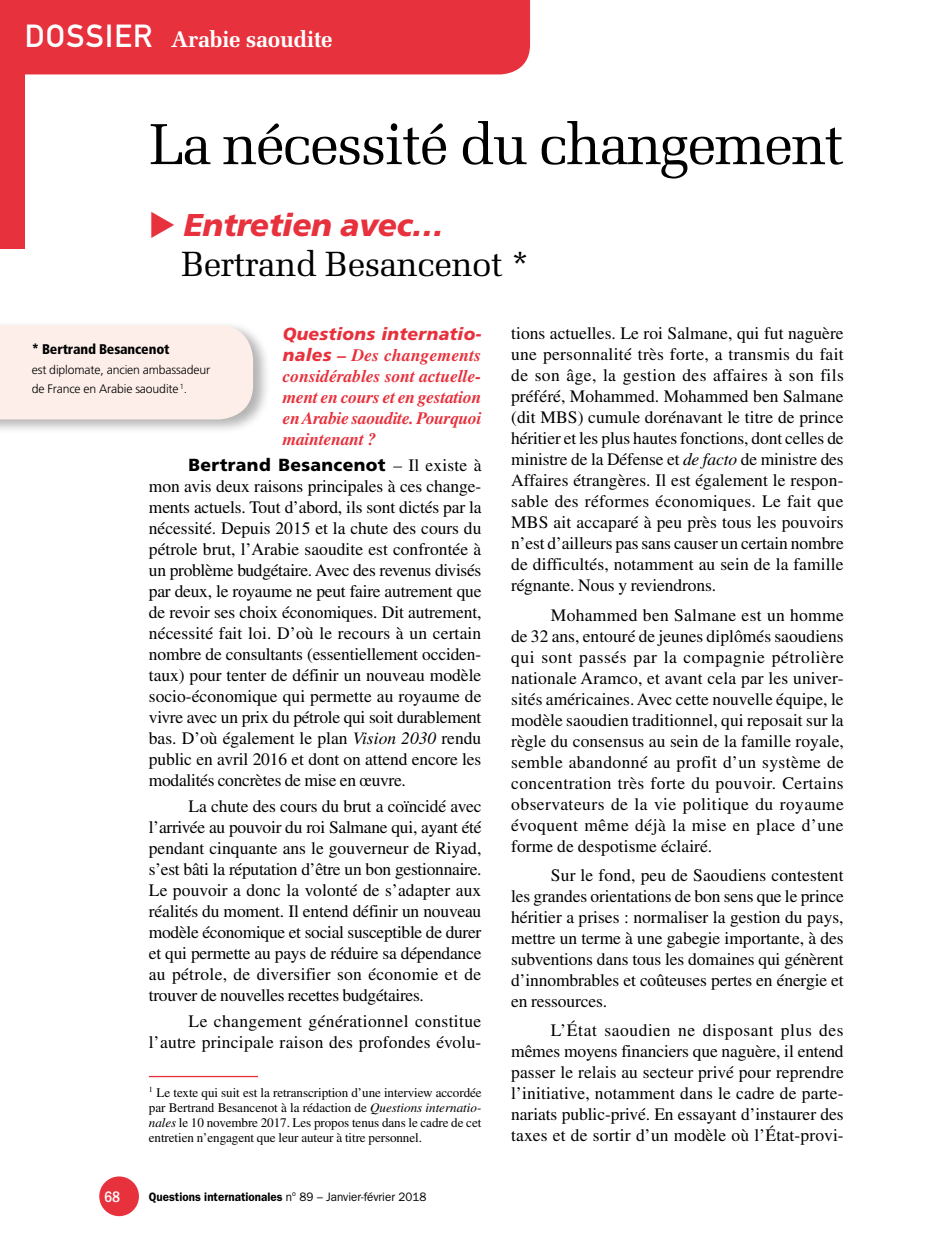
<style>
.page{position:relative;width:943px;height:1241px;background:#fff}
.page>*{position:absolute;margin:0;border:0;box-sizing:border-box;transform-origin:0 0}
._06_H1_Titre{font:57.75px "Melior LT Std";letter-spacing:-.03em;color:#000}
.t1{font:35px "Melior LT Std";letter-spacing:-.015em;color:#000}
._06_Avec__u___triang{font:italic 900 31.5px "Frutiger LT Std";letter-spacing:-.01em;color:#e7313d}
.t2{font:700 22.75px "Melior LT Std";letter-spacing:-.02em;color:#fff}
._06_TXT_COURANT{font:17.5px/21px "Times LT Std";letter-spacing:.005em;color:#000;text-align:justify}
._06_REPONSES{font:17.5px/21px "Times LT Std";letter-spacing:-.015em;color:#000;text-align:justify}
._06_QUESTIONS{font:italic 700 17.5px/21px "Times LT Std";letter-spacing:-.015em;color:#e7313d;text-align:justify}
.t3{font:500 condensed 15.75px "ITC Franklin Gothic Std";color:#fff}
._06_MARGE{font:900 condensed 14px "Frutiger LT Std";letter-spacing:-.01em;color:#000}
._05_Note__manuel{font:13.12px/14.9px "Times LT Std";letter-spacing:-.005em;color:#000;text-align:justify}
._06_MARGE-2{font:300 12.25px/19.2px "Frutiger LT Std";letter-spacing:-.01em;color:#000}
.t4{font:600 12.25px "ITC Franklin Gothic Std";color:#000;scale:.95 1}
.s1{font-family:"DIN Mittelschrift Std";font-weight:400;font-size:31.5px}
.s2{font-family:"Frutiger LT Std";font-weight:900}
.s3{font-style:italic}
.s4{font-weight:400}
</style>
<div class="page">
<div style="left:99px;top:1176px;width:40px;height:39px;background:#e7313d;border-radius:50%"></div>
<div style="left:25px;top:0;width:505px;height:74px;background:#e7313d"></div>
<div style="left:0;top:0;width:25px;height:248px;background:#e7313d"></div>
<div style="left:0;top:321px;width:272px;height:114px;background:#000;opacity:.3"></div>
<div style="left:0;top:325px;width:253px;height:94px;background:#fdeeea"></div>
<hr style="left:149px;top:1075px;width:109px;height:1px;background:#e7313d">
<h3 class="t2" style="left:25px;top:26px;width:309px"><span class="s1">DOSSIER</span> Arabie saoudite</h3>
<h1 class="_06_H1_Titre" style="left:149px;top:110px;width:696px">La nécessité du changement</h1>
<p class="_06_Avec__u___triang" style="left:149px;top:206px;width:296px">◆ Entretien avec…</p>
<h2 class="t1" style="left:181px;top:243px;width:350px">Bertrand Besancenot *</h2>
<p class="_06_QUESTIONS" style="left:283px;top:323px;width:200px"><span class="s2">Questions internatio&shy;nales</span> – Des changements considérables sont actuelle&shy;ment en cours et en gestation en Arabie saoudite. Pourquoi maintenant ?</p>
<p class="_06_REPONSES" style="left:149px;top:454px;width:334px;text-indent:40px"><span class="s2">Bertrand Besancenot</span> – Il existe à mon avis deux raisons principales à ces change&shy;ments actuels. Tout d’abord, ils sont dictés par la nécessité. Depuis 2015 et la chute des cours du pétrole brut, l’Arabie saoudite est confrontée à un problème budgétaire. Avec des revenus divisés par deux, le royaume ne peut faire autrement que de revoir ses choix économiques. Dit autrement, nécessité fait loi. D’où le recours à un certain nombre de consultants (essentiellement occiden&shy;taux) pour tenter de définir un nouveau modèle socio-économique qui permette au royaume de vivre avec un prix du pétrole qui soit durablement bas. D’où également le plan <span class="s3">Vision 2030</span> rendu public en avril 2016 et dont on attend encore les modalités concrètes de mise en œuvre.</p>
<p class="_06_TXT_COURANT" style="left:149px;top:795px;width:334px;text-indent:40px">La chute des cours du brut a coïncidé avec l’arrivée au pouvoir du roi Salmane qui, ayant été pendant cinquante ans le gouverneur de Riyad, s’est bâti la réputation d’être un bon gestionnaire.<br>Le pouvoir a donc la volonté de s’adapter aux réalités du moment. Il entend définir un nouveau modèle économique et social susceptible de durer et qui permette au pays de réduire sa dépendance au pétrole, de diversifier son économie et de trouver de nouvelles recettes budgétaires.</p>
<p class="_06_TXT_COURANT" style="left:149px;top:1010px;width:334px;text-align:right">Le changement générationnel constitue l’autre principale raison des profondes évolu-</p>
<p class="_06_MARGE" style="left:32px;top:341px;width:139px">* Bertrand Besancenot</p>
<p class="_06_MARGE-2" style="left:32px;top:360px;width:180px">est diplomate, ancien ambassadeur de France en Arabie saoudite <sup>1</sup>.</p>
<p class="t3" style="left:104px;top:1187px;width:18px">68</p>
<p class="_05_Note__manuel" style="left:149px;top:1084px;width:334px"><sup>1</sup> Le texte qui suit est la retranscription d’une interview accordée par Bertrand Besancenot à la rédaction de <span class="s3">Questions internatio&shy;nales</span> le 10 novembre 2017. Les propos tenus dans le cadre de cet entretien n’engagent que leur auteur à titre personnel.</p>
<p class="t4" style="left:149px;top:1188px;width:294px">Questions internationales <span class="s4">n</span><sup>o</sup> <span class="s4">89 – Janvier-février 2018</span></p>
<p class="_06_TXT_COURANT" style="left:511px;top:323px;width:334px">tions actuelles. Le roi Salmane, qui fut naguère une personnalité très forte, a transmis du fait de son âge, la gestion des affaires à son fils préféré, Mohammed. Mohammed ben Salmane (dit MBS) cumule dorénavant le titre de prince héritier et les plus hautes fonctions, dont celles de ministre de la Défense et <span class="s3">de facto</span> de ministre des Affaires étrangères. Il est également le respon&shy;sable des réformes économiques. Le fait que MBS ait accaparé à peu près tous les pouvoirs n’est d’ailleurs pas sans causer un certain nombre de difficultés, notamment au sein de la famille régnante. Nous y reviendrons.</p>
<p class="_06_TXT_COURANT" style="left:511px;top:604px;width:334px;text-indent:40px">Mohammed ben Salmane est un homme de 32 ans, entouré de jeunes diplômés saoudiens qui sont passés par la compagnie pétrolière nationale Aramco, et avant cela par les univer&shy;sités américaines. Avec cette nouvelle équipe, le modèle saoudien traditionnel, qui reposait sur la règle du consensus au sein de la famille royale, semble abandonné au profit d’un système de concentration très forte du pouvoir. Certains observateurs de la vie politique du royaume évoquent même déjà la mise en place d’une forme de despotisme éclairé.</p>
<p class="_06_TXT_COURANT" style="left:511px;top:864px;width:334px;text-indent:40px">Sur le fond, peu de Saoudiens contestent les grandes orientations de bon sens que le prince héritier a prises : normaliser la gestion du pays, mettre un terme à une gabegie importante, à des subventions dans tous les domaines qui génèrent d’innombrables et coûteuses pertes en énergie et en ressources.</p>
<p class="_06_TXT_COURANT" style="left:511px;top:1019px;width:334px;text-indent:40px">L’État saoudien ne disposant plus des mêmes moyens financiers que naguère, il entend passer le relais au secteur privé pour reprendre l’initiative, notamment dans le cadre de parte&shy;nariats public-privé. En essayant d’instaurer des taxes et de sortir d’un modèle où l’État-provi-</p>
</div>
